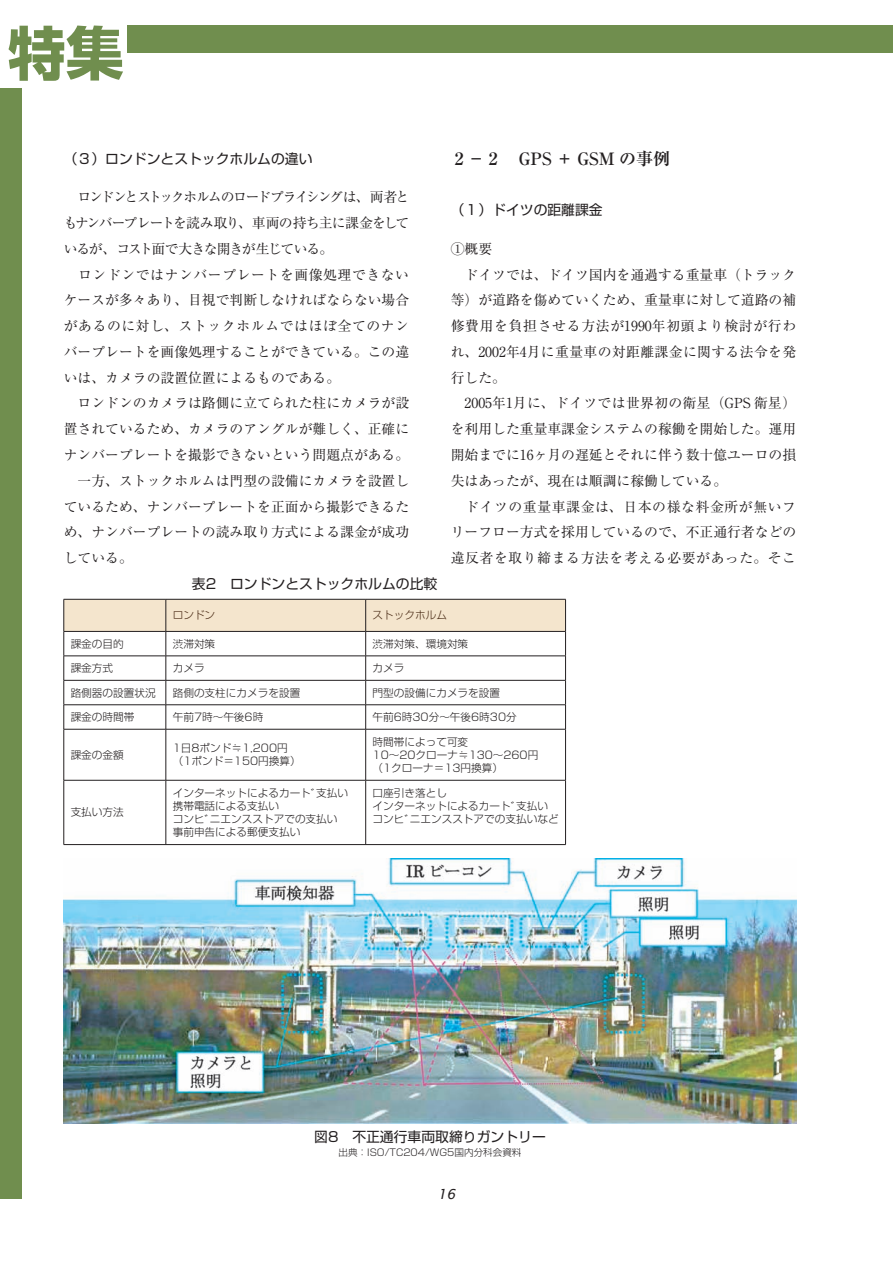
<style>
.page{position:relative;width:893px;height:1263px;background:#fff}
.page>*{position:absolute;margin:0;border:0;box-sizing:border-box;transform-origin:0 0}
.t1{font:700 16.95px "Ryumin Pro";color:#231f20}
.t2{font:13.8px/25.8px "Ryumin Pro";color:#231f20}
.t3{font:13.8px "Shin Go Pro";color:#231f20}
.t4{font:italic 13.8px "Lucida Sans";color:#231f20}
.t5{font:300 10.65px/13.4px "Shin Go Pro";color:#231f20}
.t6{font:300 10.65px "Shin Go Pro";color:#492a14}
.t7{font:300 9.6px "Shin Go Pro";color:#231f20}
</style>
<div class="page">
<svg style="left:9px;top:26px;width:114px;height:55px"></svg>
<div style="left:129px;top:26px;width:764px;height:27px;background:#708e4e"></div>
<div style="left:0;top:89px;width:21px;height:1110px;background:#708e4e"></div>
<svg style="left:64px;top:599px;width:502px;height:130px"></svg>
<hr style="left:64px;top:729px;width:102px;height:1px;background:#231f20">
<hr style="left:64px;top:729px;width:1px;height:51px;background:#231f20">
<hr style="left:166px;top:729px;width:200px;height:1px;background:#231f20">
<hr style="left:166px;top:729px;width:1px;height:51px;background:#231f20">
<hr style="left:366px;top:729px;width:200px;height:1px;background:#231f20">
<hr style="left:365px;top:729px;width:1px;height:51px;background:#231f20">
<hr style="left:565px;top:729px;width:1px;height:51px;background:#231f20">
<hr style="left:64px;top:780px;width:102px;height:1px;background:#231f20">
<hr style="left:64px;top:780px;width:1px;height:64px;background:#231f20">
<hr style="left:166px;top:780px;width:200px;height:1px;background:#231f20">
<hr style="left:166px;top:780px;width:1px;height:64px;background:#231f20">
<hr style="left:366px;top:780px;width:200px;height:1px;background:#231f20">
<hr style="left:365px;top:780px;width:1px;height:64px;background:#231f20">
<hr style="left:565px;top:780px;width:1px;height:64px;background:#231f20">
<hr style="left:64px;top:844px;width:502px;height:1px;background:#231f20">
<img style="left:64px;top:858px;width:732px;height:265px">
<p class="t3" style="left:64px;top:147px;width:250px">（３）ロンドンとストックホルムの違い</p>
<p class="t2" style="left:64px;top:183px;width:347px">　ロンドンとストックホルムのロードプライシングは、両者ともナンバープレートを読み取り、車両の持ち主に課金をしているが、コスト面で大きな開きが生じている。<br>　ロンドンではナンバープレートを画像処理できないケースが多々あり、目視で判断しなければならない場合があるのに対し、ストックホルムではほぼ全てのナンバープレートを画像処理することができている。この違いは、カメラの設置位置によるものである。<br>　ロンドンのカメラは路側に立てられた柱にカメラが設置されているため、カメラのアングルが難しく、正確にナンバープレートを撮影できないという問題点がある。　一方、ストックホルムは門型の設備にカメラを設置しているため、ナンバープレートを正面から撮影できるため、ナンバープレートの読み取り方式による課金が成功している。</p>
<p class="t1" style="left:451px;top:145px;width:221px">２－２　GPS ＋ GSM の事例</p>
<p class="t3" style="left:451px;top:198px;width:154px">（１）ドイツの距離課金</p>
<p class="t2" style="left:451px;top:235px;width:347px">①概要<br>　ドイツでは、ドイツ国内を通過する重量車（トラック等）が道路を傷めていくため、重量車に対して道路の補修費用を負担させる方法が1990年初頭より検討が行われ、2002年4月に重量車の対距離課金に関する法令を発行した。<br>　2005年1月に、ドイツでは世界初の衛星（GPS 衛星）を利用した重量車課金システムの稼働を開始した。運用開始までに16ヶ月の遅延とそれに伴う数十億ユーロの損失はあったが、現在は順調に稼働している。<br>　ドイツの重量車課金は、日本の様な料金所が無いフリーフロー方式を採用しているので、不正通行者などの違反者を取り締まる方法を考える必要があった。そこ</p>
<p class="t3" style="left:192px;top:572px;width:247px">表2　ロンドンとストックホルムの比較</p>
<p class="t6" style="left:173px;top:607px;width:44px">ロンドン</p>
<p class="t6" style="left:373px;top:607px;width:76px">ストックホルム</p>
<p class="t5" style="left:71px;top:636px;width:55px">課金の目的</p>
<p class="t5" style="left:173px;top:636px;width:44px">渋滞対策</p>
<p class="t5" style="left:373px;top:636px;width:97px">渋滞対策、環境対策</p>
<p class="t5" style="left:71px;top:660px;width:44px">課金方式</p>
<p class="t5" style="left:173px;top:660px;width:33px">カメラ</p>
<p class="t5" style="left:373px;top:660px;width:33px">カメラ</p>
<p class="t5" style="left:71px;top:684px;width:87px">路側器の設置状況</p>
<p class="t5" style="left:173px;top:684px;width:129px">路側の支柱にカメラを設置</p>
<p class="t5" style="left:373px;top:684px;width:129px">門型の設備にカメラを設置</p>
<p class="t5" style="left:71px;top:709px;width:65px">課金の時間帯</p>
<p class="t5" style="left:173px;top:709px;width:92px">午前7時～午後6時</p>
<p class="t5" style="left:373px;top:709px;width:146px">午前6時30分～午後6時30分</p>
<p class="t5" style="left:71px;top:747px;width:55px">課金の金額</p>
<p class="t5" style="left:173px;top:740px;width:129px">1日8ポンド≒1,200円（1ポンド＝150円換算）</p>
<p class="t5" style="left:373px;top:733px;width:167px">時間帯によって可変<br>10～20クローナ≒130～260円（1クローナ＝13円換算）</p>
<p class="t5" style="left:71px;top:804px;width:55px">支払い方法</p>
<p class="t5" style="left:173px;top:784px;width:118px">ｲﾝﾀｰﾈｯﾄによるｶｰﾄ</p>
<p class="t5" style="left:311px;top:784px;width:39px">ﾞ支払い</p>
<p class="t5" style="left:173px;top:798px;width:108px">携帯電話による支払いｺﾝﾋﾞﾆｴﾝｽｽﾄ</p>
<p class="t5" style="left:373px;top:784px;width:118px">口座引き落とし<br>ｲﾝﾀｰﾈｯﾄによるｶｰﾄ</p>
<p class="t5" style="left:511px;top:798px;width:39px">ﾞ支払い</p>
<p class="t5" style="left:373px;top:811px;width:70px">ｺﾝﾋﾞﾆｴﾝｽｽﾄ</p>
<p class="t5" style="left:474px;top:811px;width:87px">ｱでの支払いなど</p>
<p class="t5" style="left:173px;top:811px;width:166px;text-indent:101px">ｱでの支払い事前申告による郵便支払い</p>
<p class="t3" style="left:314px;top:1125px;width:233px">図8　不正通行車両取締りガントリー</p>
<p class="t7" style="left:338px;top:1144px;width:184px">出典：ISO/TC204/WG5国内分科会資料</p>
<p class="t4" style="left:438px;top:1186px;width:19px">16</p>
</div>
